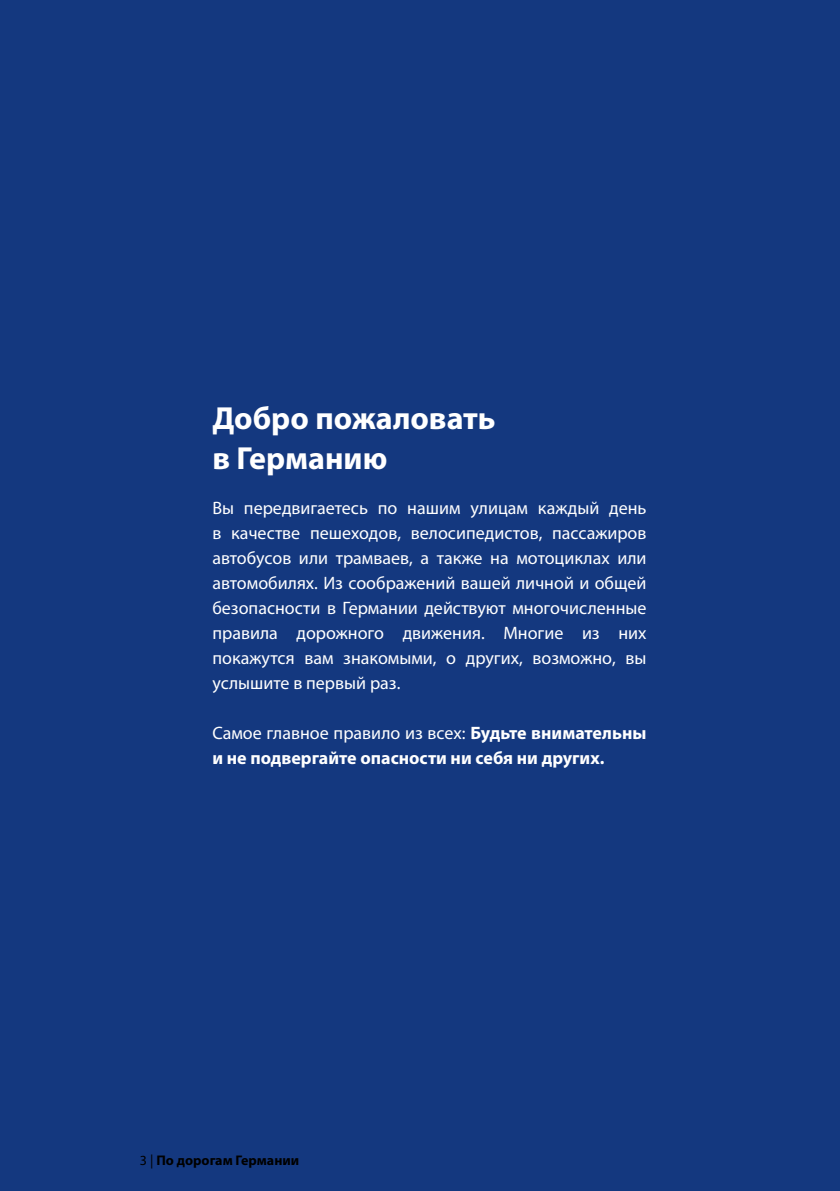
<style>
.page{position:relative;width:840px;height:1191px;background:#fff}
.page>*{position:absolute;margin:0;border:0;box-sizing:border-box;transform-origin:0 0}
.t1{font:700 32px/40px "Myriad Pro";color:#fff}
.t2{font:18px/25px "Myriad Pro";color:#fff;text-align:justify}
.t3{font:700 18px/25px "Myriad Pro";color:#fff}
.t4{font:700 14px "Myriad Pro";color:#000}
.s1{font-weight:400}
</style>
<div class="page">
<div style="left:0;top:0;width:839px;height:1191px;background:#14387f"></div>
<h1 class="t1" style="left:212px;top:397px;width:284px">Добро пожаловать в Германию</h1>
<p class="t2" style="left:212px;top:495px;width:435px">Вы передвигаетесь по нашим улицам каждый день в качестве пешеходов, велосипедистов, пассажиров автобусов или трамваев, а также на мотоциклах или автомобилях. Из соображений вашей личной и общей безопасности в Германии действуют многочисленные правила дорожного движения. Многие из них покажутся вам знакомыми, о других, возможно, вы услышите в первый раз.</p>
<p class="t3" style="left:212px;top:719px;width:435px"><span class="s1">Самое главное правило из всех:</span> Будьте внимательны и не подвергайте опасности ни себя ни других.</p>
<p class="t4" style="left:140px;top:1151px;width:161px"><span class="s1">3 |</span> По дорогам Германии</p>
</div>
